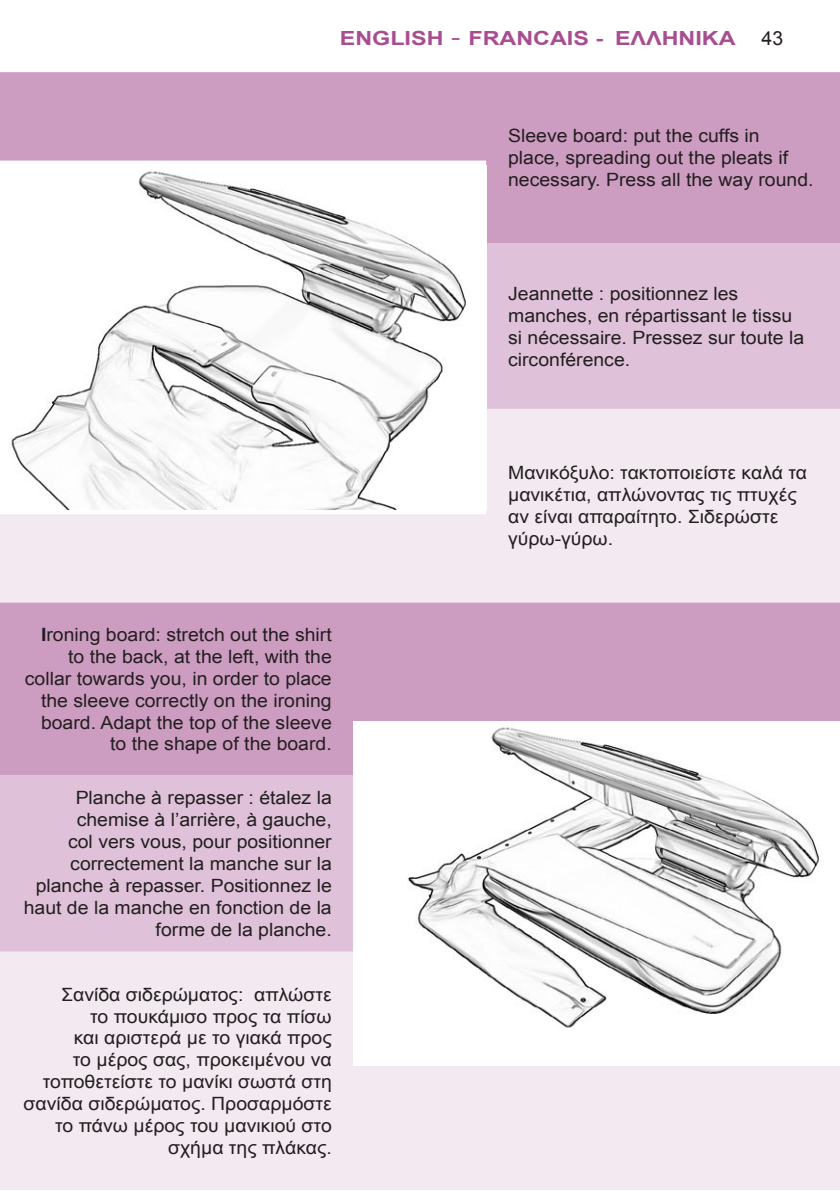
<style>
.page{position:relative;width:840px;height:1191px;background:#fff}
.page>*{position:absolute;margin:0;border:0;box-sizing:border-box;transform-origin:0 0}
.t1{font:700 19.4px "Arial";color:#a84d90;scale:1.2 1}
.t2{font:19.4px "Arial";color:#231f20}
.t3{font:18.2px/22px "Arial";color:#231f20;scale:1.06 1}
.s1{font-weight:400;font-size:23.4px}
.s2{font-weight:700}
</style>
<div class="page">
<div style="left:0;top:72px;width:839px;height:171px;background:#cc9cc1"></div>
<div style="left:486px;top:243px;width:353px;height:166px;background:#dfc2d9"></div>
<div style="left:0;top:409px;width:839px;height:193px;background:#f3e9f1"></div>
<img style="left:0;top:166px;width:486px;height:343px">
<div style="left:0;top:602px;width:839px;height:173px;background:#cc9cc1"></div>
<div style="left:0;top:775px;width:353px;height:176px;background:#dfc2d9"></div>
<div style="left:0;top:951px;width:839px;height:239px;background:#f3e9f1"></div>
<img style="left:353px;top:722px;width:486px;height:343px">
<p class="t1" style="left:339px;top:26px;width:331px">ENGLISH <span class="s1">-</span> FRANCAIS - ΕΛΛΗΝΙΚΑ</p>
<p class="t2" style="left:761px;top:26px;width:23px">43</p>
<p class="t3" style="left:508px;top:125px;width:289px">Sleeve board: put the cuffs in place, spreading out the pleats if necessary. Press all the way round.</p>
<p class="t3" style="left:508px;top:282px;width:281px">Jeannette : positionnez les manches, en répartissant le tissu si nécessaire. Pressez sur toute la circonférence.</p>
<p class="t3" style="left:25px;top:623px;width:291px;text-align:right"><span class="s2">I</span>roning board: stretch out the shirt to the back, at the left, with the collar towards you, in order to place the sleeve correctly on the ironing board. Adapt the top of the sleeve to the shape of the board.</p>
<p class="t3" style="left:24px;top:787px;width:292px;text-align:right">Planche à repasser : étalez la chemise à l’arrière, à gauche,<br>col vers vous, pour positionner correctement la manche sur la planche à repasser. Positionnez le haut de la manche en fonction de la forme de la planche.</p>
<p class="t3" style="left:24px;top:983px;width:292px;text-align:right">Σανίδα σιδερώματος: απλώστε<br>το πουκάμισο προς τα πίσω<br>και αριστερά με το γιακά προς<br>το μέρος σας, προκειμένου να τοποθετείστε το μανίκι σωστά στη σανίδα σιδερώματος. Προσαρμόστε το πάνω μέρος του μανικιού στο σχήμα της πλάκας.</p>
<p class="t3" style="left:508px;top:462px;width:283px">Μανικόξυλο: τακτοποιείστε καλά τα μανικέτια, απλώνοντας τις πτυχές αν είναι απαραίτητο. Σιδερώστε γύρω-γύρω.</p>
</div>
